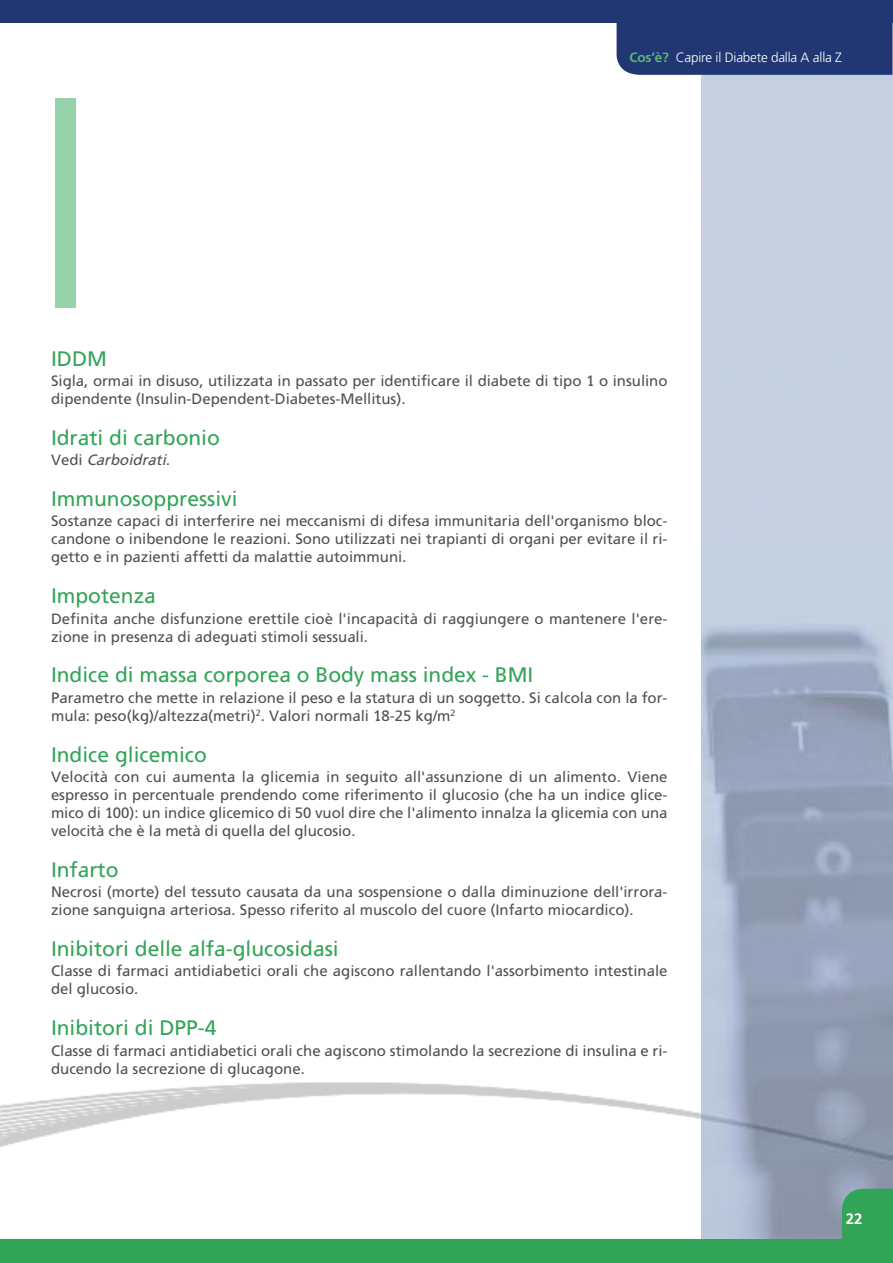
<style>
.page{position:relative;width:893px;height:1263px;background:#fff}
.page>*{position:absolute;margin:0;border:0;box-sizing:border-box;transform-origin:0 0}
.t1{font:21px "Freeway Roman 1";color:#32a457}
.t2{font:15px/18px "Freeway Roman 1";color:#525152}
.t3{font:italic 15px "Freeway Roman 1";color:#525152}
.t4{font:15px "Freeway Demi";color:#fff}
.t5{font:300 13.5px "Freeway";letter-spacing:-.015em;color:#fff}
.s1{font-family:"Freeway Demi";font-weight:400;color:#5bb679}
.s2{font-style:normal}
</style>
<div class="page">
<img style="left:0;top:1082px;width:701px;height:65px">
<img style="left:701px;top:23px;width:192px;height:1216px">
<div style="left:616px;top:23px;width:276px;height:52px;background:#213773"></div>
<svg style="left:842px;top:1187px;width:51px;height:52px;background:#38a45d"></svg>
<div style="left:0;top:0;width:893px;height:23px;background:#213773"></div>
<div style="left:0;top:1239px;width:893px;height:24px;background:#32a457"></div>
<div style="left:55px;top:99px;width:21px;height:209px;background:#98d2ab"></div>
<p class="t5" style="left:629px;top:49px;width:214px"><span class="s1">Cos’è?</span> Capire il Diabete dalla A alla Z</p>
<h1 class="t1" style="left:51px;top:346px;width:57px">IDDM</h1>
<p class="t2" style="left:51px;top:372px;width:618px">Sigla, ormai in disuso, utilizzata in passato per identificare il diabete di tipo 1 o insulino dipendente (Insulin-Dependent-Diabetes-Mellitus).</p>
<h1 class="t1" style="left:51px;top:425px;width:170px">Idrati di carbonio</h1>
<p class="t3" style="left:51px;top:451px;width:123px"><span class="s2">V e d i</span> Carboidrati.</p>
<h1 class="t1" style="left:51px;top:486px;width:188px">Immunosoppressivi</h1>
<p class="t2" style="left:51px;top:512px;width:618px;text-align:justify">Sostanze capaci di interferire nei meccanismi di difesa immunitaria dell'organismo bloc&shy;candone o inibendone le reazioni. Sono utilizzati nei trapianti di organi per evitare il ri&shy;getto e in pazienti affetti da malattie autoimmuni.</p>
<h1 class="t1" style="left:51px;top:584px;width:106px">Impotenza</h1>
<p class="t2" style="left:51px;top:609px;width:618px">Definita anche disfunzione erettile cioè l'incapacità di raggiungere o mantenere l'ere&shy;zione in presenza di adeguati stimoli sessuali.</p>
<h1 class="t1" style="left:51px;top:663px;width:484px">Indice di massa corporea o Body mass index - BMI</h1>
<p class="t2" style="left:51px;top:688px;width:618px">Parametro che mette in relazione il peso e la statura di un soggetto. Si calcola con la for&shy;mula: peso(kg)/altezza(metri)<sup>2</sup>. Valori normali 18-25 kg/m<sup>2</sup></p>
<h1 class="t1" style="left:51px;top:742px;width:158px">Indice glicemico</h1>
<p class="t2" style="left:51px;top:768px;width:618px;text-align:justify">Velocità con cui aumenta la glicemia in seguito all'assunzione di un alimento. Viene espresso in percentuale prendendo come riferimento il glucosio (che ha un indice glice&shy;mico di 100): un indice glicemico di 50 vuol dire che l'alimento innalza la glicemia con una velocità che è la metà di quella del glucosio.</p>
<h1 class="t1" style="left:51px;top:857px;width:69px">Infarto</h1>
<p class="t2" style="left:51px;top:883px;width:618px">Necrosi (morte) del tessuto causata da una sospensione o dalla diminuzione dell'irrora&shy;zione sanguigna arteriosa. Spesso riferito al muscolo del cuore (Infarto miocardico).</p>
<h1 class="t1" style="left:51px;top:936px;width:289px">Inibitori delle alfa-glucosidasi</h1>
<p class="t2" style="left:51px;top:962px;width:618px">Classe di farmaci antidiabetici orali che agiscono rallentando l'assorbimento intestinale del glucosio.</p>
<h1 class="t1" style="left:51px;top:1016px;width:167px">Inibitori di DPP-4</h1>
<p class="t2" style="left:51px;top:1041px;width:618px">Classe di farmaci antidiabetici orali che agiscono stimolando la secrezione di insulina e ri&shy;ducendo la secrezione di glucagone.</p>
<p class="t4" style="left:846px;top:1210px;width:18px">22</p>
</div>
